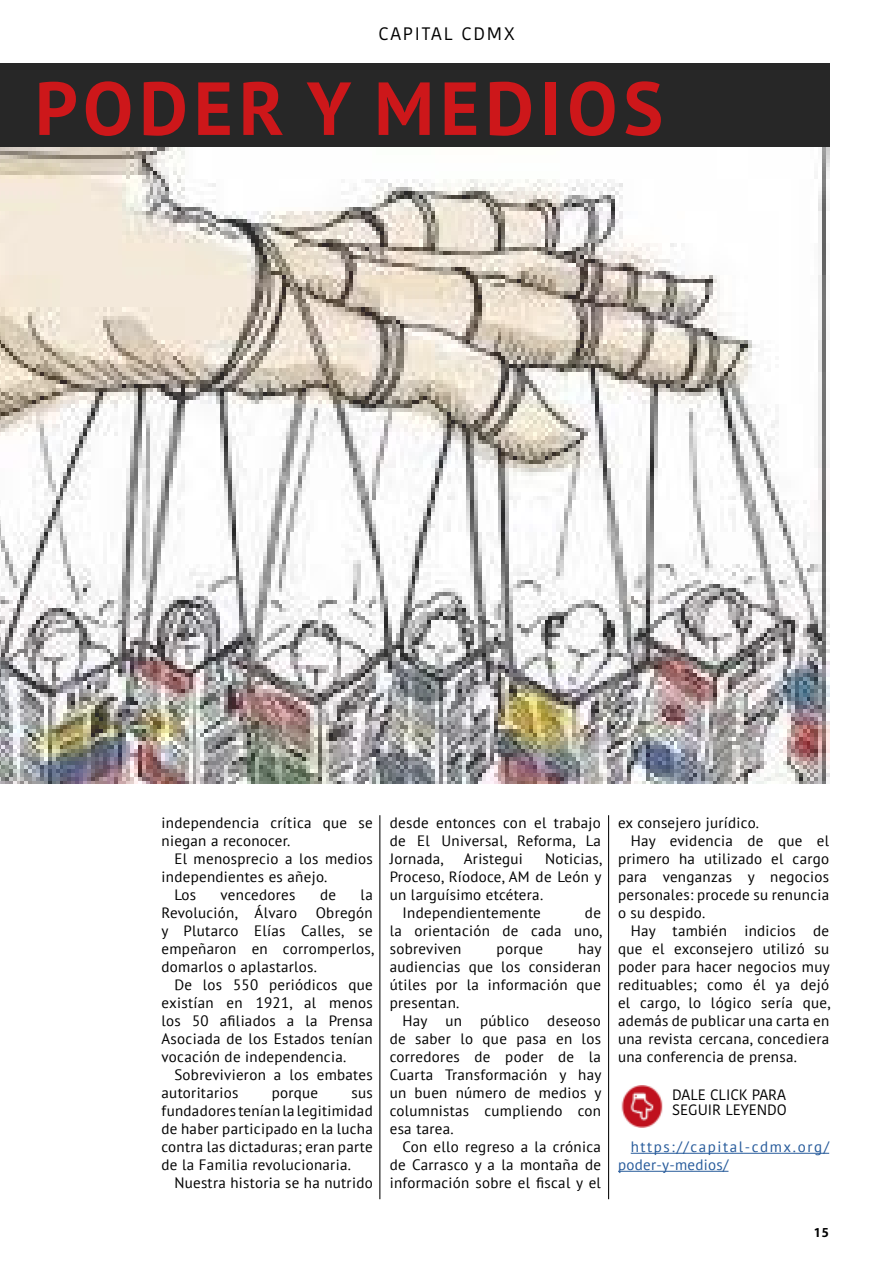
<style>
.page{position:relative;width:893px;height:1263px;background:#fff}
.page>*{position:absolute;margin:0;border:0;box-sizing:border-box;transform-origin:0 0}
.t1{font:700 75px "PT Sans";letter-spacing:.08em;color:#cd171a}
.t2{font:18px "Kohinoor Bangla";letter-spacing:.1em;color:#000}
.t3{font:15px/18px "PT Sans";letter-spacing:.02em;color:#000;text-align:justify}
.t4{font:15px/18px "PT Sans";letter-spacing:.105em;color:#275b9b}
.t5{font:15px/15px "Kohinoor Bangla";color:#000}
.t6{font:700 15px "Mukta Mahee";color:#000}
</style>
<div class="page">
<div style="left:0;top:64px;width:829px;height:720px;background:#272727"></div>
<img style="left:0;top:147px;width:829px;height:637px">
<hr style="left:379px;top:815px;width:1px;height:384px;background:#000">
<hr style="left:608px;top:815px;width:1px;height:384px;background:#000">
<img style="left:621px;top:1085px;width:42px;height:43px">
<hr style="left:631px;top:1153px;width:198px;height:1px;background:#275b9b">
<hr style="left:618px;top:1171px;width:110px;height:1px;background:#275b9b">
<p class="t2" style="left:378px;top:20px;width:138px">CAPITAL CDMX</p>
<h1 class="t1" style="left:35px;top:59px;width:630px">PODER Y MEDIOS</h1>
<p class="t3" style="left:162px;top:813px;width:213px">independencia crítica que se niegan a reconocer.</p>
<p class="t3" style="left:174px;top:849px;width:200px">El menosprecio a los medios</p>
<p class="t3" style="left:162px;top:867px;width:167px">independientes es añejo.</p>
<p class="t3" style="left:174px;top:885px;width:23px">Los</p>
<p class="t3" style="left:221px;top:885px;width:76px">vencedores</p>
<p class="t3" style="left:320px;top:885px;width:17px">de</p>
<p class="t3" style="left:162px;top:885px;width:214px;text-indent:199px">la Revolución, Álvaro Obregón y Plutarco Elías Calles, se empeñaron en corromperlos, domarlos o aplastarlos.</p>
<p class="t3" style="left:162px;top:975px;width:213px;text-indent:13px">De los 550 periódicos que existían en 1921, al menos los 50 afiliados a la Prensa Asociada de los Estados tenían vocación de independencia.</p>
<p class="t3" style="left:162px;top:1065px;width:213px;text-indent:13px">Sobrevivieron a los embates autoritarios</p>
<p class="t3" style="left:162px;top:1083px;width:213px;text-indent:190px">sus fundadores tenían la legitimidad de haber participado en la lucha contra las dictaduras; eran parte de la Familia revolucionaria.</p>
<p class="t3" style="left:174px;top:1173px;width:200px">Nuestra historia se ha nutrido</p>
<p class="t3" style="left:272px;top:1083px;width:48px">porque</p>
<p class="t3" style="left:390px;top:813px;width:213px">desde entonces con el trabajo de El Universal, Reforma, La Jornada,</p>
<p class="t3" style="left:464px;top:849px;width:61px">Aristegui</p>
<p class="t3" style="left:545px;top:849px;width:59px">Noticias,</p>
<p class="t3" style="left:390px;top:867px;width:213px">Proceso, Ríodoce, AM de León y</p>
<p class="t3" style="left:390px;top:885px;width:155px">un larguísimo etcétera.</p>
<p class="t3" style="left:403px;top:903px;width:140px">Independientemente</p>
<p class="t3" style="left:390px;top:903px;width:214px;text-indent:195px">de la orientación de cada uno, sobreviven</p>
<p class="t3" style="left:390px;top:939px;width:213px;text-indent:188px">hay audiencias que los consideran útiles por la información que presentan.</p>
<p class="t3" style="left:390px;top:1011px;width:213px;text-indent:13px">Hay un público deseoso de saber lo que pasa en los corredores de poder de la Cuarta Transformación y hay un buen número de medios y columnistas cumpliendo con esa tarea.</p>
<p class="t3" style="left:390px;top:1137px;width:213px;text-indent:13px">Con ello regreso a la crónica de Carrasco y a la montaña de información sobre el fiscal y el</p>
<p class="t3" style="left:497px;top:939px;width:48px">porque</p>
<p class="t3" style="left:618px;top:813px;width:143px">ex consejero jurídico.</p>
<p class="t3" style="left:631px;top:831px;width:200px">Hay evidencia de que el</p>
<p class="t3" style="left:618px;top:849px;width:213px">primero ha utilizado el cargo</p>
<p class="t3" style="left:618px;top:867px;width:213px">para venganzas y negocios</p>
<p class="t3" style="left:618px;top:885px;width:213px">personales: procede su renuncia</p>
<p class="t3" style="left:618px;top:903px;width:89px">o su despido.</p>
<p class="t3" style="left:631px;top:921px;width:200px">Hay también indicios de</p>
<p class="t3" style="left:618px;top:939px;width:213px">que el exconsejero utilizó su</p>
<p class="t3" style="left:618px;top:957px;width:213px">poder para hacer negocios muy</p>
<p class="t3" style="left:618px;top:975px;width:213px">redituables; como él ya dejó</p>
<p class="t3" style="left:618px;top:993px;width:214px">el cargo, lo lógico sería que,</p>
<p class="t3" style="left:618px;top:1011px;width:213px">además de publicar una carta en</p>
<p class="t3" style="left:618px;top:1029px;width:213px">una revista cercana, concediera</p>
<p class="t3" style="left:618px;top:1047px;width:180px">una conferencia de prensa.</p>
<p class="t5" style="left:672px;top:1087px;width:116px">DALE CLICK PARA<br>SEGUIR LEYENDO</p>
<p class="t4" style="left:618px;top:1137px;width:213px;text-indent:13px">https://capital-cdmx.org/ poder-y-medios/</p>
<p class="t6" style="left:814px;top:1223px;width:16px">15</p>
</div>
